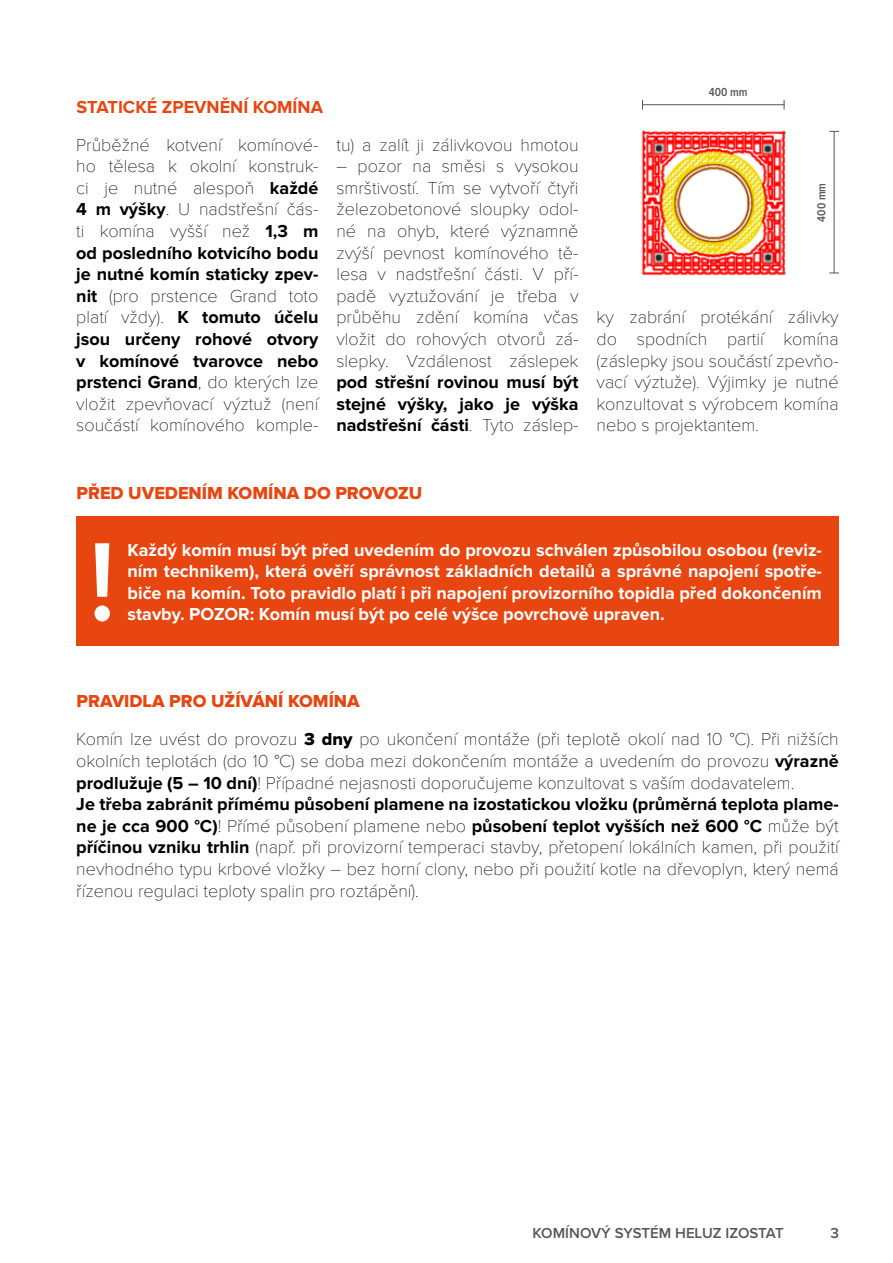
<style>
.page{position:relative;width:893px;height:1263px;background:#fff}
.page>*{position:absolute;margin:0;border:0;box-sizing:border-box;transform-origin:0 0}
.t1{font:600 115.5px "Proxima Nova";color:#fff;scale:.96 1}
.t2{font:100 18px/21.6px "Proxima Nova T";color:#000;text-align:justify}
.t3{font:700 18px/21.6px "Proxima Nova";color:#000}
.t4{font:700 18px/21.6px "Proxima Nova";color:#fff;text-align:justify}
.t5{font:18px "Proxima Nova Extrabld";color:#e84610}
.t6{font:700 18px "Proxima Nova";color:#e84610}
.t7{font:600 15px "Proxima Nova";color:#575756}
.t8{font:600 12.15px "Proxima Nova Cond";color:#575756}
.s1{font-family:"Proxima Nova";font-weight:700}
.s2{font-family:"Proxima Nova T";font-weight:100}
.s3{font-family:"Proxima Nova Extrabld";font-weight:400}
</style>
<div class="page">
<img style="left:641px;top:130px;width:145px;height:146px">
<hr style="left:642px;top:104px;width:143px;height:1px;background:#575756">
<hr style="left:834px;top:131px;width:1px;height:142px;background:#575756">
<div style="left:77px;top:516px;width:762px;height:130px;background:#e84610"></div>
<p class="t6" style="left:77px;top:96px;width:248px">STATICKÉ ZPEVNĚNÍ KOMÍNA</p>
<p class="t2" style="left:76px;top:133px;width:244px">Průběžné kotvení komínové&shy;ho tělesa k okolní konstruk&shy;ci je nutné alespoň <span class="s1">každé 4 m výšky</span>. U nadstřešní čás&shy;ti komína vyšší než <span class="s1">1,3 m</span></p>
<p class="t3" style="left:76px;top:242px;width:244px">od posledního kotvicího bodu je nutné komín staticky zpev-</p>
<p class="t2" style="left:76px;top:284px;width:244px"><span class="s1">nit</span> (pro prstence Grand toto</p>
<p class="t3" style="left:76px;top:307px;width:244px;text-align:justify"><span class="s2">platí vždy).</span> K tomuto účelu jsou určeny rohové otvory v komínové tvarovce nebo prstenci Grand<span class="s2">, do kterých lze</span></p>
<p class="t2" style="left:76px;top:392px;width:244px">vložit zpevňovací výztuž (není součástí komínového komple-</p>
<p class="t2" style="left:336px;top:133px;width:244px">tu) a zalít ji zálivkovou hmotou</p>
<p class="t2" style="left:336px;top:154px;width:244px">– pozor na směsi s vysokou smrštivostí. Tím se vytvoří čtyři železobetonové sloupky odol&shy;né na ohyb, které významně zvýší pevnost komínového tě&shy;lesa v nadstřešní části. V pří&shy;padě vyztužování je třeba v průběhu zdění komína včas vložit do rohových otvorů zá&shy;slepky. Vzdálenost záslepek</p>
<p class="t3" style="left:336px;top:372px;width:244px;text-align:justify">pod střešní rovinou musí být stejné výšky, jako je výška nadstřešní části<span class="s2">. Tyto záslep-</span></p>
<p class="t8" style="left:709px;top:83px;width:40px">400 mm</p>
<p class="t8" style="left:812px;top:221px;width:40px;rotate:-90deg">400 mm</p>
<p class="t2" style="left:597px;top:305px;width:244px">ky zabrání protékání zálivky do spodních partií komína (záslepky jsou součástí zpevňo&shy;vací výztuže). Výjimky je nutné konzultovat s výrobcem komína nebo s projektantem.</p>
<p class="t5" style="left:77px;top:485px;width:347px">PŘED UVEDENÍM KOMÍNA DO PROVOZU</p>
<h1 class="t1" style="left:89px;top:496px;width:30px">!</h1>
<p class="t4" style="left:128px;top:539px;width:696px">Každý komín musí být před uvedením do provozu schválen způsobilou osobou (reviz&shy;ním technikem), která ověří správnost základních detailů a správné napojení spotře&shy;biče na komín. Toto pravidlo platí i při napojení provizorního topidla před dokončením</p>
<p class="t4" style="left:128px;top:604px;width:539px">stavby. POZOR: Komín musí být po celé výšce povrchově upraven.</p>
<p class="t5" style="left:77px;top:692px;width:285px">PRAVIDLA PRO UŽÍVÁNÍ KOMÍNA</p>
<p class="t2" style="left:76px;top:727px;width:764px">Komín lze uvést do provozu <span class="s3">3 dny</span> po ukončení montáže (při teplotě okolí nad 10 °C). Při nižších okolních teplotách (do 10 °C) se doba mezi dokončením montáže a uvedením do provozu <span class="s1">výrazně prodlužuje (5 – 10 dní)</span>! Případné nejasnosti doporučujeme konzultovat s vaším dodavatelem.</p>
<p class="t3" style="left:76px;top:794px;width:764px">Je třeba zabránit přímému působení plamene na izostatickou vložku (průměrná teplota plame&shy;ne je cca 900 °C)<span class="s2">! Přímé působení plamene nebo</span> působení teplot vyšších než 600 °C <span class="s2">může být</span></p>
<p class="t2" style="left:76px;top:835px;width:764px"><span class="s1">příčinou vzniku trhlin</span> (např. při provizorní temperaci stavby, přetopení lokálních kamen, při použití nevhodného typu krbové vložky – bez horní clony, nebo při použití kotle na dřevoplyn, který nemá řízenou regulaci teploty spalin pro roztápění).</p>
<p class="t7" style="left:533px;top:1222px;width:253px">KOMÍNOVÝ SYSTÉM HELUZ IZOSTAT</p>
<p class="t7" style="left:830px;top:1222px;width:10px">3</p>
</div>
